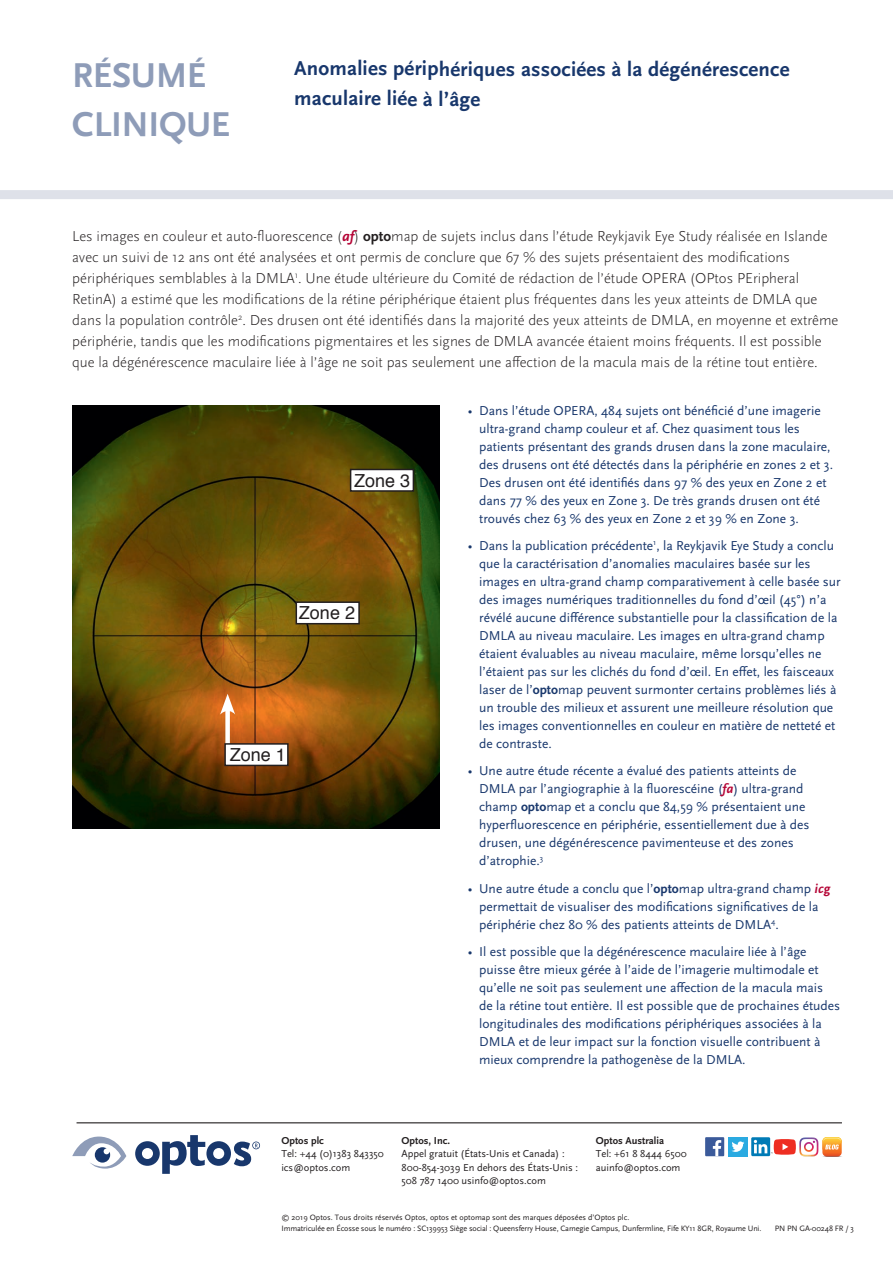
<style>
.page{position:relative;width:893px;height:1263px;background:#fff}
.page>*{position:absolute;margin:0;border:0;box-sizing:border-box;transform-origin:0 0}
.t1{font:700 36px/49.2px "Scala Sans OT";letter-spacing:-.01em;color:#8e9cb8}
.t2{font:700 21px/30px "Scala Sans OT";letter-spacing:.01em;color:#18376c}
.t3{font:18px "Helvetica";color:#231f20}
.t4{font:300 15px/21px "Scala Sans OT";color:#231f20}
.t5{font:13.5px/18px "Scala Sans OT";color:#18376c}
.t6{font:10.5px/13.5px "Scala Sans OT";color:#231f20}
.t7{font:700 10.5px "Scala Sans OT";color:#231f20}
.t8{font:8.1px/10.5px "Scala Sans OT";letter-spacing:-.015em;color:#231f20}
.s1{font-weight:700;font-style:italic;color:#b50536}
.s2{font-weight:700}
</style>
<div class="page">
<hr style="left:77px;top:1122px;width:765px;height:1px;background:#231f20">
<img style="left:799px;top:1137px;width:19px;height:19px">
<div style="left:751px;top:1137px;width:19px;height:19px;background:#007bb6"></div>
<div style="left:705px;top:1137px;width:19px;height:19px;background:#3b5a9a"></div>
<svg style="left:713px;top:1140px;width:8px;height:16px"></svg>
<div style="left:728px;top:1137px;width:20px;height:19px;background:#2aaae1"></div>
<svg style="left:731px;top:1141px;width:13px;height:11px"></svg>
<svg style="left:822px;top:1137px;width:20px;height:20px"></svg>
<svg style="left:754px;top:1139px;width:42px;height:16px"></svg>
<div style="left:0;top:190px;width:893px;height:9px;background:#dee1e9"></div>
<svg style="left:72px;top:1136px;width:54px;height:33px"></svg>
<svg style="left:135px;top:1135px;width:125px;height:39px"></svg>
<img style="left:72px;top:406px;width:367px;height:423px">
<div style="left:225px;top:706px;width:5px;height:40px;background:#fff"></div>
<svg style="left:220px;top:694px;width:15px;height:21px"></svg>
<div style="left:225px;top:744px;width:63px;height:21px;background:#fff"></div>
<div style="left:224px;top:743px;width:65px;height:23px;border:2px solid #231f20"></div>
<div style="left:296px;top:602px;width:63px;height:22px;background:#fff"></div>
<div style="left:296px;top:601px;width:64px;height:23px;border:2px solid #231f20"></div>
<div style="left:351px;top:469px;width:62px;height:22px;background:#fff"></div>
<div style="left:350px;top:469px;width:64px;height:23px;border:2px solid #231f20"></div>
<h1 class="t1" style="left:72px;top:51px;width:160px">RÉSUMÉ<br>CLINIQUE</h1>
<h2 class="t2" style="left:294px;top:54px;width:497px">Anomalies périphériques associées à la dégénérescence maculaire liée à l’âge</h2>
<p class="t4" style="left:72px;top:226px;width:768px">Les images en couleur et auto-fluorescence (<span class="s1">af</span>) <span class="s2">opto</span>map de sujets inclus dans l’étude Reykjavik Eye Study réalisée en Islande avec un suivi de 12 ans ont été analysées et ont permis de conclure que 67 % des sujets présentaient des modifications périphériques semblables à la DMLA<sup>1</sup>. Une étude ultérieure du Comité de rédaction de l’étude OPERA (OPtos PEripheral RetinA) a estimé que les modifications de la rétine périphérique étaient plus fréquentes dans les yeux atteints de DMLA que dans la population contrôle<sup>2</sup>. Des drusen ont été identifiés dans la majorité des yeux atteints de DMLA, en moyenne et extrême périphérie, tandis que les modifications pigmentaires et les signes de DMLA avancée étaient moins fréquents. Il est possible que la dégénérescence maculaire liée à l’âge ne soit pas seulement une affection de la macula mais de la rétine tout entière.</p>
<h3 class="t3" style="left:354px;top:466px;width:58px">Zone 3</h3>
<h3 class="t3" style="left:299px;top:599px;width:58px">Zone 2</h3>
<h3 class="t3" style="left:230px;top:741px;width:58px">Zone 1</h3>
<p class="t5" style="left:479px;top:401px;width:355px;text-indent:-11px">• Dans l’étude OPERA, 484 sujets ont bénéficié d’une imagerie ultra-grand champ couleur et af. Chez quasiment tous les patients présentant des grands drusen dans la zone maculaire, des drusens ont été détectés dans la périphérie en zones 2 et 3.<br>Des drusen ont été identifiés dans 97 % des yeux en Zone 2 et dans 77 % des yeux en Zone 3. De très grands drusen ont été trouvés chez 63 % des yeux en Zone 2 et 39 % en Zone 3.</p>
<p class="t5" style="left:479px;top:537px;width:363px;text-indent:-11px">• Dans la publication précédente<sup>1</sup>, la Reykjavik Eye Study a conclu que la caractérisation d’anomalies maculaires basée sur les images en ultra-grand champ comparativement à celle basée sur des images numériques traditionnelles du fond d’œil (45°) n’a révélé aucune différence substantielle pour la classification de la DMLA au niveau maculaire. Les images en ultra-grand champ étaient évaluables au niveau maculaire, même lorsqu’elles ne l’étaient pas sur les clichés du fond d’œil. En effet, les faisceaux laser de l’<span class="s2">opto</span>map peuvent surmonter certains problèmes liés à un trouble des milieux et assurent une meilleure résolution que les images conventionnelles en couleur en matière de netteté et de contraste.</p>
<p class="t5" style="left:479px;top:762px;width:332px;text-indent:-11px">• Une autre étude récente a évalué des patients atteints de DMLA par l’angiographie à la fluorescéine (<span class="s1">fa</span>) ultra-grand champ <span class="s2">opto</span>map et a conclu que 84,59 % présentaient une hyperfluorescence en périphérie, essentiellement due à des drusen, une dégénérescence pavimenteuse et des zones d’atrophie.<sup>3</sup></p>
<p class="t5" style="left:479px;top:879px;width:353px;text-indent:-11px">• Une autre étude a conclu que l’<span class="s2">opto</span>map ultra-grand champ <span class="s1">icg </span>permettait de visualiser des modifications significatives de la périphérie chez 80 % des patients atteints de DMLA<sup>4</sup>.</p>
<p class="t5" style="left:479px;top:943px;width:363px;text-indent:-11px">• Il est possible que la dégénérescence maculaire liée à l’âge puisse être mieux gérée à l’aide de l’imagerie multimodale et qu’elle ne soit pas seulement une affection de la macula mais de la rétine tout entière. Il est possible que de prochaines études longitudinales des modifications périphériques associées à la DMLA et de leur impact sur la fonction visuelle contribuent à mieux comprendre la pathogenèse de la DMLA.</p>
<p class="t7" style="left:281px;top:1134px;width:44px">Optos plc</p>
<p class="t6" style="left:281px;top:1147px;width:104px">Tel: +44 (0)1383 843350 ics@optos.com</p>
<p class="t7" style="left:402px;top:1134px;width:50px">Optos, Inc.</p>
<p class="t6" style="left:402px;top:1147px;width:178px">Appel gratuit (États-Unis et Canada) :<br>800-854-3039 En dehors des États-Unis :<br>508 787 1400 usinfo@optos.com</p>
<p class="t7" style="left:596px;top:1134px;width:70px">Optos Australia</p>
<p class="t6" style="left:596px;top:1147px;width:92px">Tel: +61 8 8444 6500 auinfo@optos.com</p>
<p class="t8" style="left:281px;top:1212px;width:482px">© 2019 Optos. Tous droits réservés Optos, optos et optomap sont des marques déposées d’Optos plc.<br>Immatriculée en Écosse sous le numéro : SC139953 Siège social : Queensferry House, Carnegie Campus, Dunfermline, Fife KY11 8GR, Royaume Uni.</p>
<p class="t8" style="left:775px;top:1223px;width:81px">PN PN GA-00248 FR / 3</p>
</div>
